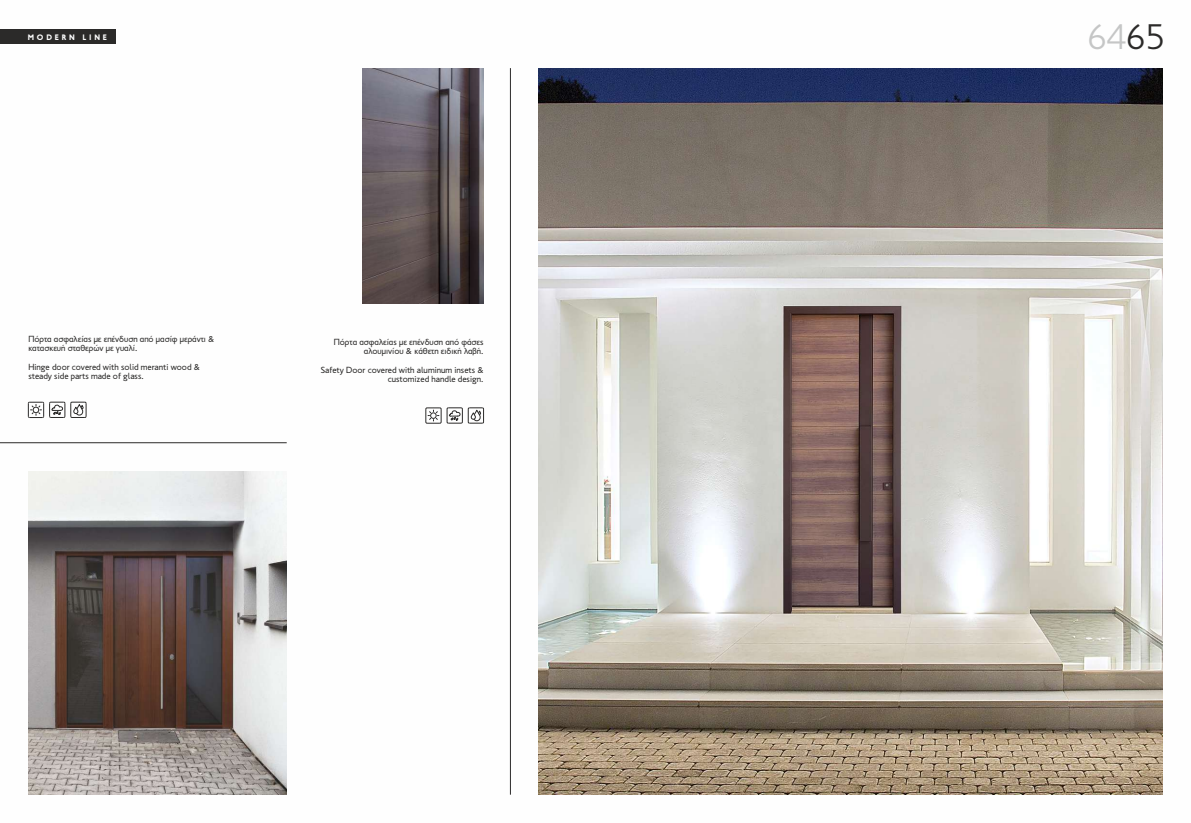
<style>
.page{position:relative;width:1191px;height:823px;background:#fff}
.page>*{position:absolute;margin:0;border:0;box-sizing:border-box;transform-origin:0 0}
.t1{font:300 36px "PF Transport";color:#c5c6c6}
.t2{font:9px/9.2px "PF Transport";color:#2b2a29;text-align:right}
.t3{font:900 8px "PF Transport";letter-spacing:.35em;color:#fefefe}
.s1{color:#2b2a29}
</style>
<div class="page">
<img style="left:28px;top:471px;width:259px;height:323px">
<hr style="left:510px;top:68px;width:1px;height:726px;background:#2b2a29">
<hr style="left:0;top:442px;width:287px;height:1px;background:#2b2a29">
<svg style="left:425px;top:407px;width:59px;height:16px"></svg>
<svg style="left:28px;top:401px;width:59px;height:17px"></svg>
<img style="left:363px;top:68px;width:120px;height:235px">
<img style="left:539px;top:68px;width:623px;height:726px">
<div style="left:0;top:30px;width:116px;height:14px;background:#2b2a29"></div>
<p class="t3" style="left:28px;top:34px;width:81px">MODERN LINE</p>
<h1 class="t1" style="left:1087px;top:22px;width:79px">64<span class="s1">65</span></h1>
<p class="t2" style="left:28px;top:335px;width:188px;text-align:left">Πόρτα ασφαλείας µε επένδυση από µασίφ µεράντι &amp; κατασκευή σταθερών µε γυαλί.</p>
<p class="t2" style="left:28px;top:363px;width:173px;text-align:left">Hinge door covered with solid meranti wood &amp; steady side parts made of glass.</p>
<p class="t2" style="left:334px;top:338px;width:151px">Πόρτα ασφαλείας µε επένδυση από φάσες αλουµινίου &amp; κάθετη ειδική λαβή.</p>
<p class="t2" style="left:321px;top:365px;width:164px">Safety Door covered with aluminum insets &amp; customized handle design.</p>
</div>
